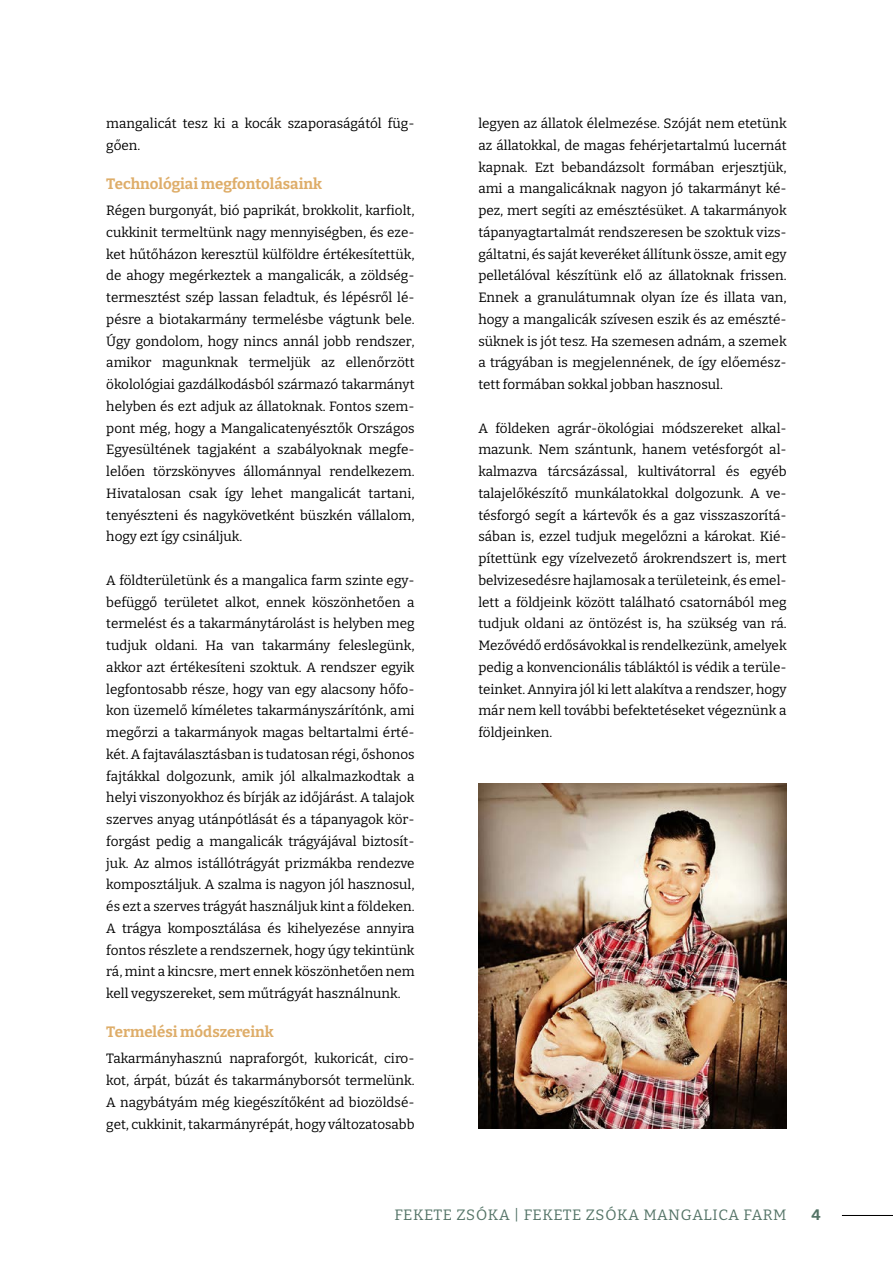
<style>
.page{position:relative;width:893px;height:1263px;background:#fff}
.page>*{position:absolute;margin:0;border:0;box-sizing:border-box;transform-origin:0 0}
.t1{font:700 15px "Bitter";color:#dead69}
.t2{font:15px "Bitter";letter-spacing:.03em;color:#537366}
.t3{font:700 15px "Bitter";color:#537366}
.t4{font:13.5px/21.8px "Bitter";color:#000;text-align:justify}
</style>
<div class="page">
<hr style="left:842px;top:1215px;width:51px;height:1px;background:#000">
<img style="left:478px;top:784px;width:309px;height:345px">
<p class="t4" style="left:106px;top:112px;width:310px">mangalicát tesz ki a kocák szaporaságától füg&shy;gően.</p>
<p class="t1" style="left:106px;top:174px;width:217px">Technológiai megfontolásaink</p>
<p class="t4" style="left:106px;top:199px;width:310px">Régen burgonyát, bió paprikát, brokkolit, karfiolt, cukkinit termeltünk nagy mennyiségben, és eze&shy;ket hűtőházon keresztül külföldre értékesítettük, de ahogy megérkeztek a mangalicák, a zöldség&shy;termesztést szép lassan feladtuk, és lépésről lé&shy;pésre a biotakarmány termelésbe vágtunk bele.<br>Úgy gondolom, hogy nincs annál jobb rendszer, amikor magunknak termeljük az ellenőrzött ökolológiai gazdálkodásból származó takarmányt helyben és ezt adjuk az állatoknak. Fontos szem&shy;pont még, hogy a Mangalicatenyésztők Országos Egyesültének tagjaként a szabályoknak megfe&shy;lelően törzskönyves állománnyal rendelkezem.<br>Hivatalosan csak így lehet mangalicát tartani, tenyészteni és nagykövetként büszkén vállalom, hogy ezt így csináljuk.</p>
<p class="t4" style="left:106px;top:569px;width:310px">A földterületünk és a mangalica farm szinte egy&shy;befüggő területet alkot, ennek köszönhetően a termelést és a takarmánytárolást is helyben meg tudjuk oldani. Ha van takarmány feleslegünk, akkor azt értékesíteni szoktuk. A rendszer egyik legfontosabb része, hogy van egy alacsony hőfo&shy;kon üzemelő kíméletes takarmányszárítónk, ami megőrzi a takarmányok magas beltartalmi érté&shy;két. A fajtaválasztásban is tudatosan régi, őshonos fajtákkal dolgozunk, amik jól alkalmazkodtak a helyi viszonyokhoz és bírják az időjárást. A talajok szerves anyag utánpótlását és a tápanyagok kör&shy;forgást pedig a mangalicák trágyájával biztosít&shy;juk. Az almos istállótrágyát prizmákba rendezve komposztáljuk. A szalma is nagyon jól hasznosul, és ezt a szerves trágyát használjuk kint a földeken.<br>A trágya komposztálása és kihelyezése annyira fontos részlete a rendszernek, hogy úgy tekintünk rá, mint a kincsre, mert ennek köszönhetően nem kell vegyszereket, sem műtrágyát használnunk.</p>
<p class="t1" style="left:106px;top:1022px;width:169px">Termelési módszereink</p>
<p class="t4" style="left:106px;top:1047px;width:310px">Takarmányhasznú napraforgót, kukoricát, ciro&shy;kot, árpát, búzát és takarmányborsót termelünk.<br>A nagybátyám még kiegészítőként ad biozöldsé&shy;get, cukkinit, takarmányrépát, hogy változatosabb</p>
<p class="t4" style="left:478px;top:112px;width:310px">legyen az állatok élelmezése. Szóját nem etetünk az állatokkal, de magas fehérjetartalmú lucernát kapnak. Ezt bebandázsolt formában erjesztjük, ami a mangalicáknak nagyon jó takarmányt ké&shy;pez, mert segíti az emésztésüket. A takarmányok tápanyagtartalmát rendszeresen be szoktuk vizs&shy;gáltatni, és saját keveréket állítunk össze, amit egy pelletálóval készítünk elő az állatoknak frissen.<br>Ennek a granulátumnak olyan íze és illata van, hogy a mangalicák szívesen eszik és az emészté&shy;süknek is jót tesz. Ha szemesen adnám, a szemek a trágyában is megjelennének, de így előemész&shy;tett formában sokkal jobban hasznosul.</p>
<p class="t4" style="left:478px;top:417px;width:310px">A földeken agrár-ökológiai módszereket alkal&shy;mazunk. Nem szántunk, hanem vetésforgót al&shy;kalmazva tárcsázással, kultivátorral és egyéb talajelőkészítő munkálatokkal dolgozunk. A ve&shy;tésforgó segít a kártevők és a gaz visszaszorítá&shy;sában is, ezzel tudjuk megelőzni a károkat. Kié&shy;pítettünk egy vízelvezető árokrendszert is, mert belvizesedésre hajlamosak a területeink, és emel&shy;lett a földjeink között található csatornából meg tudjuk oldani az öntözést is, ha szükség van rá.<br>Mezővédő erdősávokkal is rendelkezünk, amelyek pedig a konvencionális tábláktól is védik a terüle&shy;teinket. Annyira jól ki lett alakítva a rendszer, hogy már nem kell további befektetéseket végeznünk a földjeinken.</p>
<p class="t2" style="left:394px;top:1206px;width:394px">FEKETE ZSÓKA | FEKETE ZSÓKA MANGALICA FARM</p>
<p class="t3" style="left:811px;top:1206px;width:11px">4</p>
</div>
